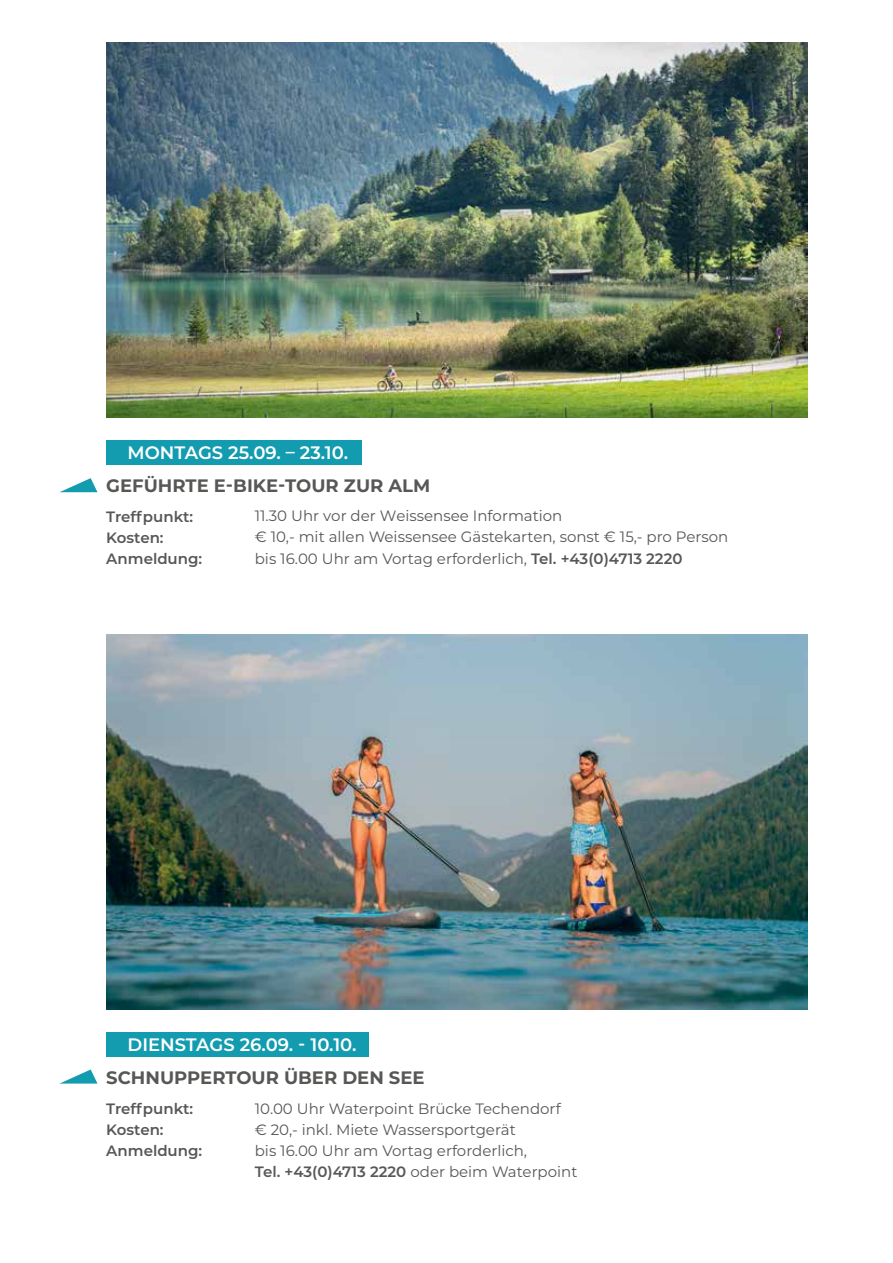
<style>
.page{position:relative;width:893px;height:1263px;background:#fff}
.page>*{position:absolute;margin:0;border:0;box-sizing:border-box;transform-origin:0 0}
.t1{font:700 18px "Montserrat";color:#575756}
.t2{font:600 18px "Montserrat";color:#fff}
.t3{font:15px/21.3px "Montserrat";color:#575756}
.t4{font:600 15px/21px "Montserrat";color:#575756}
.s1{font-weight:600}
</style>
<div class="page">
<img style="left:106px;top:43px;width:702px;height:375px">
<div style="left:106px;top:440px;width:255px;height:25px;background:#139caf"></div>
<img style="left:106px;top:635px;width:702px;height:375px">
<div style="left:106px;top:1033px;width:263px;height:24px;background:#139caf"></div>
<svg style="left:61px;top:1069px;width:36px;height:14px"></svg>
<svg style="left:60px;top:478px;width:37px;height:14px"></svg>
<p class="t2" style="left:128px;top:439px;width:222px">MONTAGS 25.09. – 23.10.</p>
<p class="t1" style="left:106px;top:473px;width:326px">GEFÜHRTE E-BIKE-TOUR ZUR ALM</p>
<p class="t4" style="left:106px;top:505px;width:97px">Treffpunkt:<br>Kosten:<br>Anmeldung:</p>
<p class="t3" style="left:255px;top:505px;width:475px">11.30 Uhr vor der Weissensee Information<br>€ 10,- mit allen Weissensee Gästekarten, sonst € 15,- pro Person bis 16.00 Uhr am Vortag erforderlich, <span class="s1">Tel. +43(0)4713 2220</span></p>
<p class="t2" style="left:128px;top:1031px;width:230px">DIENSTAGS 26.09. - 10.10.</p>
<p class="t1" style="left:106px;top:1065px;width:320px">SCHNUPPERTOUR ÜBER DEN SEE</p>
<p class="t4" style="left:106px;top:1097px;width:88px">Treffpunkt:</p>
<p class="t3" style="left:255px;top:1097px;width:307px">10.00 Uhr Waterpoint Brücke Techendorf</p>
<p class="t4" style="left:106px;top:1118px;width:59px">Kosten:</p>
<p class="t3" style="left:255px;top:1118px;width:262px">€ 20,- inkl. Miete Wassersportgerät</p>
<p class="t4" style="left:106px;top:1139px;width:97px">Anmeldung:</p>
<p class="t3" style="left:255px;top:1139px;width:324px">bis 16.00 Uhr am Vortag erforderlich,<br><span class="s1">Tel. +43(0)4713 2220</span> oder beim Waterpoint</p>
</div>
